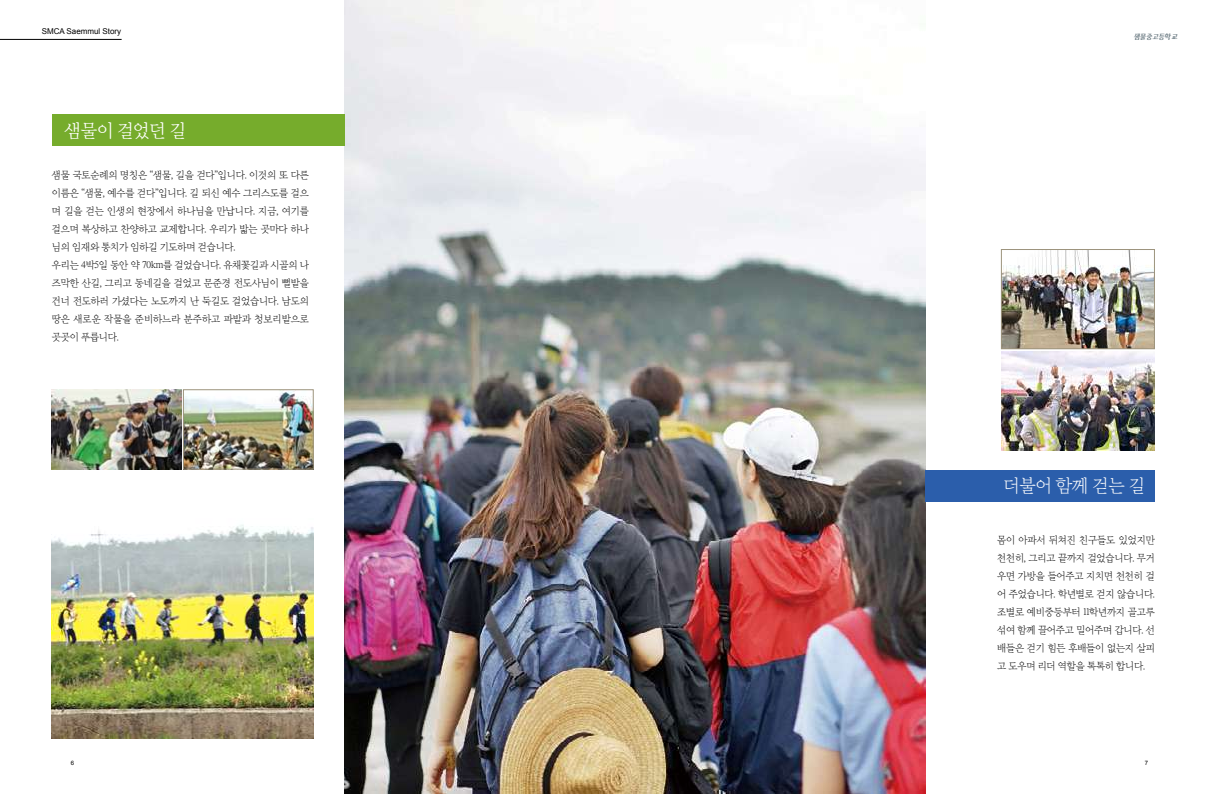
<style>
.page{position:relative;width:1219px;height:794px;background:#fff}
.page>*{position:absolute;margin:0;border:0;box-sizing:border-box;transform-origin:0 0}
.t1{font:18px "Yoon Myungjo Pro 720";letter-spacing:-.03em;color:#fff;scale:.96 1}
.t2{font:18px "Yoon Myungjo Pro 730";letter-spacing:-.03em;color:#fff;scale:.96 1}
.t3{font:10px/18px "Yoon Myungjo Pro 720";letter-spacing:-.03em;color:#000;scale:.96 1}
.t4{font:8px "Arial";color:#000}
.t5{font:8px "Coolguytrain";color:#707f87}
.t6{font:6px "Arial";color:#000}
</style>
<div class="page">
<img style="left:344px;top:0;width:582px;height:794px">
<img style="left:52px;top:524px;width:261px;height:214px">
<div style="left:52px;top:115px;width:292px;height:31px;background:#76ac2c"></div>
<div style="left:926px;top:470px;width:229px;height:31px;background:#2b5eab"></div>
<img style="left:1003px;top:251px;width:149px;height:96px">
<div style="left:1001px;top:249px;width:153px;height:100px;border:1px solid #9d947d"></div>
<img style="left:52px;top:390px;width:259px;height:79px">
<div style="left:183px;top:390px;width:130px;height:79px;border:1px solid #9d947d"></div>
<img style="left:1001px;top:351px;width:153px;height:99px">
<hr style="left:0;top:39px;width:122px;height:1px;background:#000">
<p class="t4" style="left:42px;top:26px;width:81px">SMCA Saemmul Story</p>
<h1 class="t2" style="left:65px;top:119px;width:128px">샘물이 걸었던 길</h1>
<p class="t3" style="left:52px;top:165px;width:269px">샘물 국토순례의 명칭은 “샘물, 길을 걷다”입니다. 이것의 또 다른 이름은 “샘물, 예수를 걷다”입니다. 길 되신 예수 그리스도를 걸으 며 길을 걷는 인생의 현장에서 하나님을 만납니다. 지금, 여기를 걸으며 복상하고 찬양하고 교제합니다. 우리가 밟는 곳마다 하나 님의 임재와 통치가 임하길 기도하며 걷습니다.<br>우리는 4박5일 동안 약 70km를 걸었습니다. 유채꽃길과 시골의 나 즈막한 산길, 그리고 동네길을 걸었고 문준경 전도사님이 뻘밭을 건너 전도하러 가셨다는 노도까지 난 둑길도 걸었습니다. 남도의 땅은 새로운 작물을 준비하느라 분주하고 파밭과 청보리밭으로 곳곳이 푸릅니다.</p>
<p class="t5" style="left:1134px;top:32px;width:45px">샘물중고등학교</p>
<h1 class="t1" style="left:1003px;top:474px;width:149px">더불어 함께 걷는 길</h1>
<p class="t3" style="left:997px;top:530px;width:166px;text-align:justify">몸이 아파서 뒤쳐진 친구들도 있었지만 천천히, 그리고 끝까지 걸었습니다. 무거 우면 가방을 들어주고 지치면 천천히 걸 어 주었습니다. 학년별로 걷지 않습니다. 조별로 예비중등부터 11학년까지 골고루 섞여 함께 끌어주고 밀어주며 갑니다. 선 배들은 걷기 힘든 후배들이 없는지 살피 고 도우며 리더 역할을 톡톡히 합니다.</p>
<p class="t6" style="left:71px;top:758px;width:5px">6</p>
<p class="t6" style="left:1145px;top:758px;width:5px">7</p>
</div>
